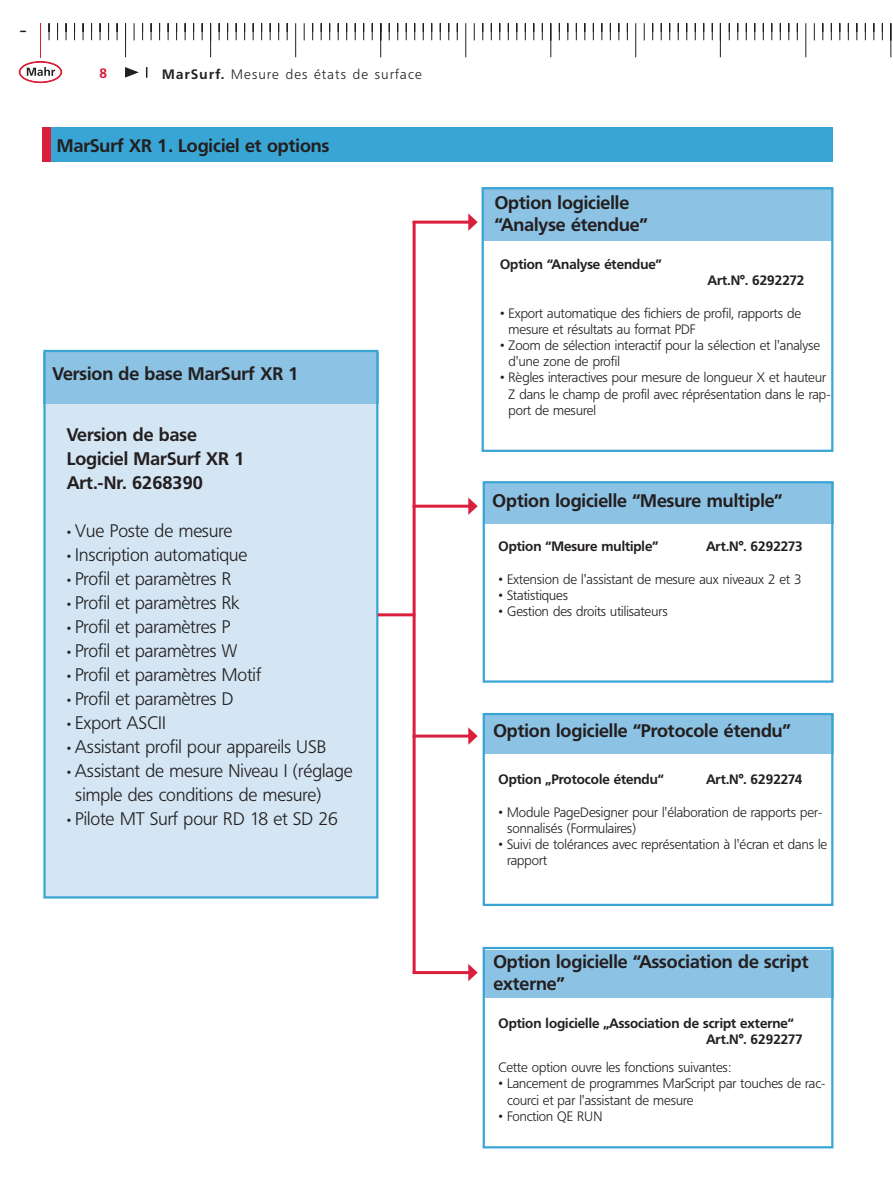
<style>
.page{position:relative;width:893px;height:1191px;background:#fff}
.page>*{position:absolute;margin:0;border:0;box-sizing:border-box;transform-origin:0 0}
.t1{font:300 18px/24px "Frutiger BQ";color:#231f20}
.t2{font:700 18px/21.6px "Frutiger BQ";color:#231f20}
.t3{font:18px "Digital ICG";color:#231f20}
.t4{font:300 13.5px/16.2px "Frutiger BQ";color:#231f20}
.t5{font:700 13.5px/16.2px "Frutiger BQ";color:#231f20}
.t6{font:300 13.5px "Frutiger BQ";letter-spacing:.1em;color:#231f20}
.t7{font:700 13.5px "Frutiger BQ";color:#da1f3d}
.s1{font-weight:700}
.s2{font-size:13.5px}
</style>
<div class="page">
<div style="left:45px;top:350px;width:332px;height:547px;background:#d4e6f3"></div>
<svg style="left:125px;top:67px;width:14px;height:11px"></svg>
<div style="left:483px;top:482px;width:350px;height:42px;background:#8cc2e3"></div>
<div style="left:483px;top:713px;width:350px;height:40px;background:#8cc2e3"></div>
<div style="left:483px;top:949px;width:350px;height:48px;background:#8cc2e3"></div>
<div style="left:43px;top:351px;width:335px;height:52px;background:#8cc2e3"></div>
<div style="left:483px;top:188px;width:350px;height:53px;background:#8cc2e3"></div>
<div style="left:43px;top:350px;width:335px;height:548px;border:2px solid #39a5d4"></div>
<div style="left:482px;top:187px;width:351px;height:265px;border:2px solid #39a5d4"></div>
<div style="left:483px;top:481px;width:350px;height:201px;border:2px solid #39a5d4"></div>
<div style="left:483px;top:713px;width:350px;height:193px;border:2px solid #39a5d4"></div>
<div style="left:483px;top:947px;width:350px;height:201px;border:2px solid #39a5d4"></div>
<div style="left:43px;top:128px;width:790px;height:34px;background:#39a5d4"></div>
<div style="left:43px;top:128px;width:8px;height:34px;background:#da1f3d"></div>
<hr style="left:413px;top:221px;width:58px;height:3px;background:#da1f3d">
<svg style="left:468px;top:213px;width:10px;height:18px"></svg>
<hr style="left:413px;top:734px;width:58px;height:3px;background:#da1f3d">
<svg style="left:468px;top:727px;width:10px;height:18px"></svg>
<hr style="left:413px;top:504px;width:58px;height:3px;background:#da1f3d">
<svg style="left:468px;top:497px;width:10px;height:18px"></svg>
<hr style="left:413px;top:971px;width:58px;height:3px;background:#da1f3d">
<svg style="left:468px;top:964px;width:10px;height:17px"></svg>
<hr style="left:413px;top:221px;width:3px;height:752px;background:#da1f3d">
<hr style="left:378px;top:613px;width:37px;height:3px;background:#da1f3d">
<hr style="left:40px;top:23px;width:1px;height:34px;background:#da1f3d">
<svg style="left:49px;top:23px;width:1px;height:17px"></svg>
<svg style="left:57px;top:23px;width:1px;height:17px"></svg>
<svg style="left:66px;top:23px;width:1px;height:17px"></svg>
<svg style="left:74px;top:23px;width:1px;height:17px"></svg>
<svg style="left:83px;top:23px;width:1px;height:17px"></svg>
<svg style="left:91px;top:23px;width:1px;height:17px"></svg>
<svg style="left:100px;top:23px;width:1px;height:17px"></svg>
<svg style="left:108px;top:23px;width:1px;height:17px"></svg>
<svg style="left:116px;top:23px;width:776px;height:35px"></svg>
<svg style="left:19px;top:61px;width:43px;height:22px"></svg>
<h1 class="t3" style="left:19px;top:18px;width:10px">-</h1>
<p class="t7" style="left:99px;top:65px;width:9px">8</p>
<p class="t6" style="left:162px;top:66px;width:261px"><span class="s1">MarSurf.</span> Mesure des états de surface</p>
<h1 class="t2" style="left:57px;top:135px;width:274px">MarSurf XR 1. Logiciel et options</h1>
<h1 class="t2" style="left:53px;top:363px;width:248px">Version de base MarSurf XR 1</h1>
<h1 class="t2" style="left:67px;top:423px;width:179px;line-height:24px">Version de base<br>Logiciel MarSurf XR 1<br>Art.-Nr. 6268390</h1>
<h1 class="t1" style="left:67px;top:519px;width:167px"><span class="s2">•</span> Vue Poste de mesure</h1>
<h1 class="t1" style="left:67px;top:543px;width:182px"><span class="s2">•</span> Inscription automatique</h1>
<h1 class="t1" style="left:67px;top:567px;width:165px"><span class="s2">•</span> Profil et paramètres R</h1>
<h1 class="t1" style="left:67px;top:591px;width:174px"><span class="s2">•</span> Profil et paramètres Rk</h1>
<h1 class="t1" style="left:67px;top:615px;width:164px"><span class="s2">•</span> Profil et paramètres P</h1>
<h1 class="t1" style="left:67px;top:639px;width:172px"><span class="s2">•</span> Profil et paramètres W</h1>
<h1 class="t1" style="left:67px;top:663px;width:196px"><span class="s2">•</span> Profil et paramètres Motif</h1>
<h1 class="t1" style="left:67px;top:687px;width:166px"><span class="s2">•</span> Profil et paramètres D</h1>
<h1 class="t1" style="left:67px;top:711px;width:100px"><span class="s2">•</span> Export ASCII</h1>
<h1 class="t1" style="left:67px;top:735px;width:241px"><span class="s2">•</span> Assistant profil pour appareils USB</h1>
<h1 class="t1" style="left:75px;top:759px;width:279px;text-indent:-9px"><span class="s2">•</span> Assistant de mesure Niveau I (réglage simple des conditions de mesure)</h1>
<h1 class="t1" style="left:67px;top:807px;width:273px"><span class="s2">•</span> Pilote MT Surf pour RD 18 et SD 26</h1>
<h1 class="t2" style="left:495px;top:192px;width:154px">Option logicielle “Analyse étendue”</h1>
<p class="t5" style="left:500px;top:256px;width:163px">Option “Analyse étendue”</p>
<p class="t5" style="left:708px;top:272px;width:98px">Art.N°. 6292272</p>
<p class="t4" style="left:509px;top:305px;width:294px;text-indent:-9px">• Export automatique des fichiers de profil, rapports de mesure et résultats au format PDF</p>
<p class="t4" style="left:509px;top:337px;width:313px;text-indent:-9px">• Zoom de sélection interactif pour la sélection et l'analyse d'une zone de profil</p>
<p class="t4" style="left:509px;top:370px;width:324px;text-indent:-9px">• Règles interactives pour mesure de longueur X et hauteur<br>Z dans le champ de profil avec réprésentation dans le rap&shy;port de mesurel</p>
<h1 class="t2" style="left:493px;top:490px;width:291px">Option logicielle “Mesure multiple”</h1>
<p class="t5" style="left:499px;top:538px;width:161px">Option “Mesure multiple”</p>
<p class="t5" style="left:706px;top:538px;width:98px">Art.N°. 6292273</p>
<p class="t4" style="left:499px;top:571px;width:304px">• Extension de l'assistant de mesure aux niveaux 2 et 3</p>
<p class="t4" style="left:499px;top:587px;width:71px">• Statistiques</p>
<p class="t4" style="left:499px;top:603px;width:171px">• Gestion des droits utilisateurs</p>
<h1 class="t2" style="left:493px;top:720px;width:299px">Option logicielle “Protocole étendu”</h1>
<p class="t5" style="left:499px;top:771px;width:167px">Option „Protocole étendu“</p>
<p class="t5" style="left:706px;top:771px;width:98px">Art.N°. 6292274</p>
<p class="t4" style="left:507px;top:804px;width:317px;text-indent:-9px">• Module PageDesigner pour l'élaboration de rapports per&shy;sonnalisés (Formulaires)</p>
<p class="t4" style="left:507px;top:836px;width:322px;text-indent:-9px">• Suivi de tolérances avec représentation à l'écran et dans le rapport</p>
<h1 class="t2" style="left:493px;top:951px;width:317px">Option logicielle “Association de script externe”</h1>
<p class="t5" style="left:706px;top:1015px;width:98px;text-indent:-207px">Option logicielle „Association de script externe“<br>Art.N°. 6292277</p>
<p class="t4" style="left:499px;top:1059px;width:234px">Cette option ouvre les fonctions suivantes:</p>
<p class="t4" style="left:507px;top:1075px;width:320px;text-indent:-9px">• Lancement de programmes MarScript par touches de rac&shy;courci et par l'assistant de mesure</p>
<p class="t4" style="left:499px;top:1108px;width:106px">• Fonction QE RU N</p>
</div>
